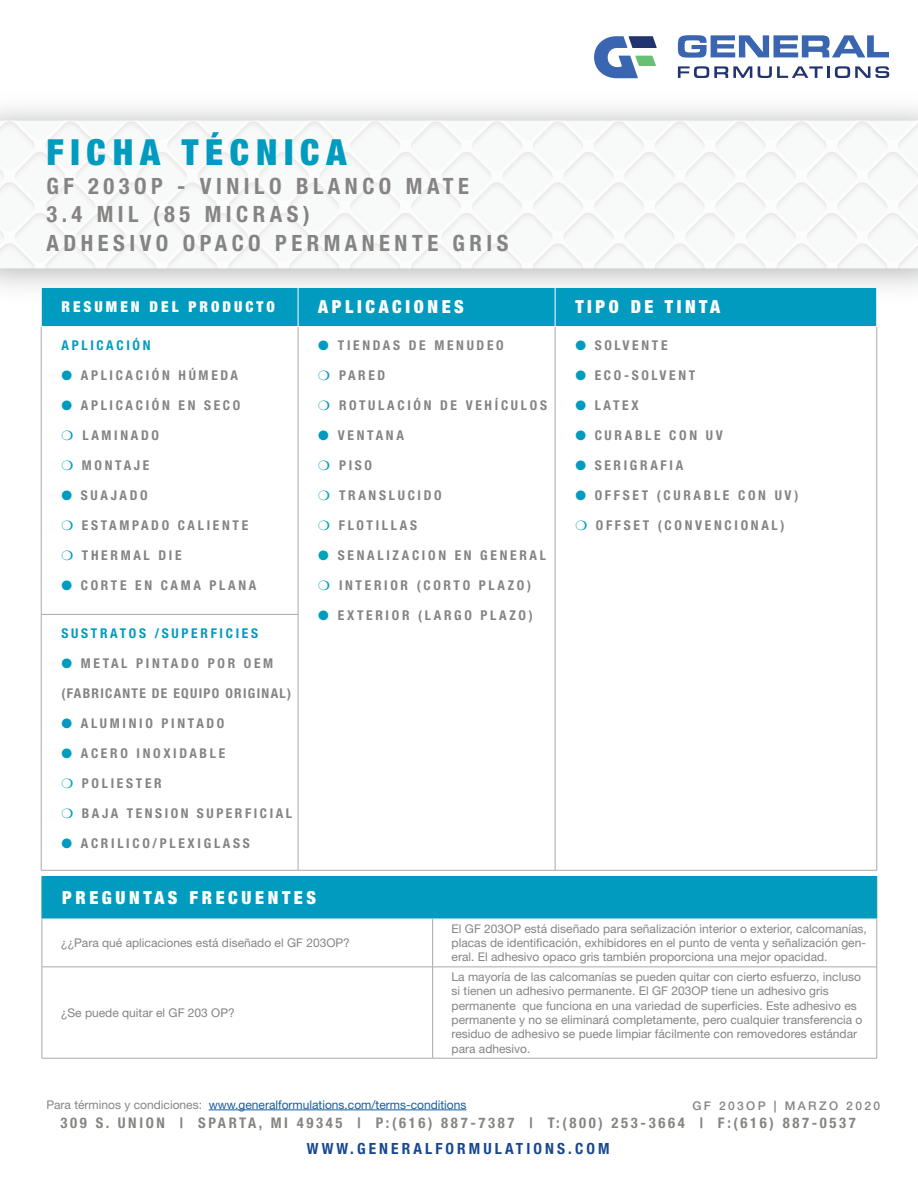
<style>
.page{position:relative;width:918px;height:1188px;background:#fff}
.page>*{position:absolute;margin:0;border:0;box-sizing:border-box;transform-origin:0 0}
.t1{font:900 condensed 36px "Helvetica Neue LT Std";letter-spacing:.19em;color:#009bbf}
.t2{font:700 condensed 22.5px "Helvetica Neue LT Std";letter-spacing:.2em;color:#858483}
.t3{font:900 condensed 18px "Helvetica Neue LT Std";letter-spacing:.2em;color:#fff}
.t4{font:700 condensed 15.45px "Helvetica Neue LT Std";letter-spacing:.2em;color:#174791}
.t5{font:900 condensed 15px "Helvetica Neue LT Std";letter-spacing:.2em;color:#fff}
.t6{font:700 condensed 14.7px "Helvetica Neue LT Std";letter-spacing:.18em;color:#858582}
.t7{font:700 condensed 13.5px "Helvetica Neue LT Std";letter-spacing:.2em;color:#858483}
.t8{font:700 condensed 13.5px "Helvetica Neue LT Std";letter-spacing:.2em;color:#009bbf}
.t9{font:700 condensed 13.5px "Helvetica Neue LT Std";letter-spacing:.1em;color:#858483}
.Table_Text{font:12px/14.4px "Helvetica Neue LT Std";color:#858483;text-align:justify}
.t10{font:12px "Helvetica Neue LT Std";color:#175d9e}
.t11{font:500 12px "Helvetica Neue LT Std";letter-spacing:.2em;color:#858483}
.s1{color:#009bbf}
.s2{color:#00a5b6}
.s3{color:#858483}
</style>
<div class="page">
<img style="left:0;top:121px;width:686px;height:147px">
<img style="left:686px;top:121px;width:232px;height:147px">
<svg style="left:678px;top:66px;width:74px;height:12px"></svg>
<svg style="left:758px;top:66px;width:131px;height:12px"></svg>
<svg style="left:678px;top:35px;width:211px;height:23px"></svg>
<svg style="left:594px;top:36px;width:63px;height:42px"></svg>
<hr style="left:209px;top:1110px;width:257px;height:1px;background:#175d9e">
<div style="left:42px;top:876px;width:835px;height:43px;background:#009bbf"></div>
<hr style="left:432px;top:919px;width:1px;height:48px;background:#a8a9ad">
<hr style="left:432px;top:967px;width:1px;height:91px;background:#a8a9ad">
<hr style="left:42px;top:876px;width:1px;height:42px;background:#209da5">
<hr style="left:877px;top:876px;width:1px;height:42px;background:#209da5">
<hr style="left:42px;top:918px;width:391px;height:1px;background:#aacfd4">
<hr style="left:433px;top:918px;width:444px;height:1px;background:#aacfd4">
<hr style="left:42px;top:919px;width:1px;height:48px;background:#a8a9ad">
<hr style="left:877px;top:919px;width:1px;height:48px;background:#a8a9ad">
<hr style="left:42px;top:967px;width:391px;height:1px;background:#a8a9ad">
<hr style="left:42px;top:967px;width:1px;height:91px;background:#a8a9ad">
<hr style="left:433px;top:967px;width:444px;height:1px;background:#a8a9ad">
<hr style="left:877px;top:967px;width:1px;height:91px;background:#a8a9ad">
<hr style="left:42px;top:1058px;width:391px;height:1px;background:#a8a9ad">
<hr style="left:433px;top:1058px;width:444px;height:1px;background:#a8a9ad">
<div style="left:42px;top:288px;width:835px;height:38px;background:#009bbf"></div>
<hr style="left:41px;top:327px;width:1px;height:287px;background:#a8a9ad">
<hr style="left:298px;top:327px;width:1px;height:287px;background:#a8a9ad">
<hr style="left:555px;top:327px;width:1px;height:287px;background:#a8a9ad">
<hr style="left:877px;top:327px;width:1px;height:287px;background:#a8a9ad">
<hr style="left:41px;top:614px;width:257px;height:1px;background:#a8a9ad">
<hr style="left:41px;top:615px;width:1px;height:255px;background:#a8a9ad">
<hr style="left:298px;top:615px;width:1px;height:255px;background:#a8a9ad">
<hr style="left:555px;top:614px;width:1px;height:256px;background:#a8a9ad">
<hr style="left:877px;top:614px;width:1px;height:256px;background:#a8a9ad">
<hr style="left:41px;top:870px;width:257px;height:1px;background:#a8a9ad">
<hr style="left:298px;top:870px;width:257px;height:1px;background:#a8a9ad">
<hr style="left:555px;top:870px;width:322px;height:1px;background:#a8a9ad">
<hr style="left:298px;top:288px;width:1px;height:38px;background:#fff">
<hr style="left:555px;top:288px;width:1px;height:38px;background:#fff">
<p class="t1" style="left:46px;top:130px;width:301px">FICHA TÉCNICA</p>
<p class="t2" style="left:46px;top:172px;width:424px">GF 203OP - VINILO BLANCO MATE</p>
<p class="t2" style="left:46px;top:201px;width:265px">3.4 MIL (85 MICRAS)</p>
<p class="t2" style="left:46px;top:229px;width:464px">ADHESIVO OPACO PERMANENTE GRIS</p>
<p class="t5" style="left:61px;top:298px;width:215px">RESUMEN DEL PRODUCTO</p>
<p class="t3" style="left:318px;top:296px;width:147px">APLICACIONES</p>
<p class="t3" style="left:575px;top:296px;width:146px">TIPO DE TINTA</p>
<p class="t8" style="left:61px;top:337px;width:91px">APLICACIÓN</p>
<p class="t7" style="left:61px;top:367px;width:178px"><span class="s1">●</span> APLICACIÓN HÚMEDA</p>
<p class="t7" style="left:61px;top:397px;width:180px"><span class="s1">●</span> APLICACIÓN EN SECO</p>
<p class="t7" style="left:61px;top:427px;width:99px"><span class="s1">❍</span> LAMINADO</p>
<p class="t7" style="left:61px;top:457px;width:89px"><span class="s1">❍</span> MONTAJE</p>
<p class="t7" style="left:61px;top:487px;width:88px"><span class="s1">●</span> SUAJADO</p>
<p class="t7" style="left:61px;top:517px;width:188px"><span class="s1">❍</span> ESTAMPADO CALIENTE</p>
<p class="t7" style="left:61px;top:547px;width:122px"><span class="s1">❍</span> THERMAL DIE</p>
<p class="t7" style="left:61px;top:577px;width:196px"><span class="s1">●</span> CORTE EN CAMA PLANA</p>
<p class="t7" style="left:318px;top:337px;width:187px"><span class="s1">●</span> TIENDAS DE MENUDEO</p>
<p class="t7" style="left:318px;top:367px;width:69px"><span class="s1">❍</span> PARED</p>
<p class="t7" style="left:318px;top:397px;width:230px"><span class="s1">❍</span> ROTULACIÓN DE VEHÍCULOS</p>
<p class="t7" style="left:318px;top:427px;width:87px"><span class="s1">●</span> VENTANA</p>
<p class="t7" style="left:318px;top:457px;width:55px"><span class="s1">❍</span> PISO</p>
<p class="t7" style="left:318px;top:487px;width:125px"><span class="s2">❍</span> TRANSLUCIDO</p>
<p class="t7" style="left:318px;top:517px;width:100px"><span class="s2">❍</span> FLOTILLAS</p>
<p class="t7" style="left:318px;top:547px;width:229px"><span class="s2">●</span> SENALIZACION EN GENERAL</p>
<p class="t7" style="left:318px;top:577px;width:214px"><span class="s1">❍</span> INTERIOR (CORTO PLAZO)</p>
<p class="t7" style="left:318px;top:607px;width:216px"><span class="s1">●</span> EXTERIOR (LARGO PLAZO)</p>
<p class="t7" style="left:575px;top:337px;width:94px"><span class="s1">●</span> SOLVENTE</p>
<p class="t7" style="left:575px;top:367px;width:122px"><span class="s1">●</span> ECO-SOLVENT</p>
<p class="t7" style="left:575px;top:397px;width:65px"><span class="s1">●</span> LATEX</p>
<p class="t7" style="left:575px;top:427px;width:149px"><span class="s1">●</span> CURABLE CON UV</p>
<p class="t7" style="left:575px;top:457px;width:109px"><span class="s1">●</span> SERIGRAFIA</p>
<p class="t7" style="left:575px;top:487px;width:224px"><span class="s1">●</span> OFFSET (CURABLE CON UV)</p>
<p class="t7" style="left:575px;top:517px;width:211px"><span class="s1">❍</span> OFFSET (CONVENCIONAL)</p>
<p class="t8" style="left:61px;top:625px;width:198px">SUSTRATOS /SUPERFICIES</p>
<p class="t7" style="left:61px;top:655px;width:213px"><span class="s1">●</span> METAL PINTADO POR OEM</p>
<p class="t9" style="left:61px;top:685px;width:231px">(FABRICANTE DE EQUIPO ORIGINAL)</p>
<p class="t7" style="left:61px;top:715px;width:165px"><span class="s1">●</span> ALUMINIO PINTADO</p>
<p class="t7" style="left:61px;top:745px;width:165px"><span class="s1">●</span> ACERO INOXIDABLE</p>
<p class="t7" style="left:61px;top:775px;width:102px"><span class="s2">❍</span> POLIESTER</p>
<p class="t7" style="left:61px;top:805px;width:232px"><span class="s1">❍</span> BAJA TENSION SUPERFICIAL</p>
<p class="t7" style="left:61px;top:835px;width:190px"><span class="s1">●</span> ACRILICO/PLEXIGLASS</p>
<p class="t3" style="left:62px;top:886px;width:256px">PREGUNTAS FRECUENTES</p>
<p class="Table_Text" style="left:61px;top:935px;width:291px">¿¿Para qué aplicaciones está diseñado el GF 203OP?</p>
<p class="Table_Text" style="left:61px;top:1005px;width:176px">¿Se puede quitar el GF 203 OP?</p>
<p class="Table_Text" style="left:452px;top:921px;width:417px">El GF 203OP está diseñado para señalización interior o exterior, calcomanías, placas de identificación, exhibidores en el punto de venta y señalización gen&shy;eral. El adhesivo opaco gris también proporciona una mejor opacidad.</p>
<p class="Table_Text" style="left:452px;top:969px;width:412px;text-align:left">La mayoría de las calcomanías se pueden quitar con cierto esfuerzo, incluso si tienen un adhesivo permanente. El GF 203OP tiene un adhesivo gris permanente que funciona en una variedad de superficies. Este adhesivo es permanente y no se eliminará completamente, pero cualquier transferencia o residuo de adhesivo se puede limpiar fácilmente con removedores estándar para adhesivo.</p>
<p class="t10" style="left:46px;top:1097px;width:422px"><span class="s3">Para términos y condiciones:</span> www.generalformulations.com/terms-conditions</p>
<p class="t11" style="left:692px;top:1098px;width:189px">GF 203OP | MARZO 2020</p>
<p class="t6" style="left:61px;top:1114px;width:797px">309 S. UNION | SPARTA, MI 49345 | P:(616) 887-7387 | T:(800) 253-3664 | F:(616) 887-0537</p>
<p class="t4" style="left:307px;top:1139px;width:304px">WWW.GENERALFORMULATIONS.COM</p>
</div>
